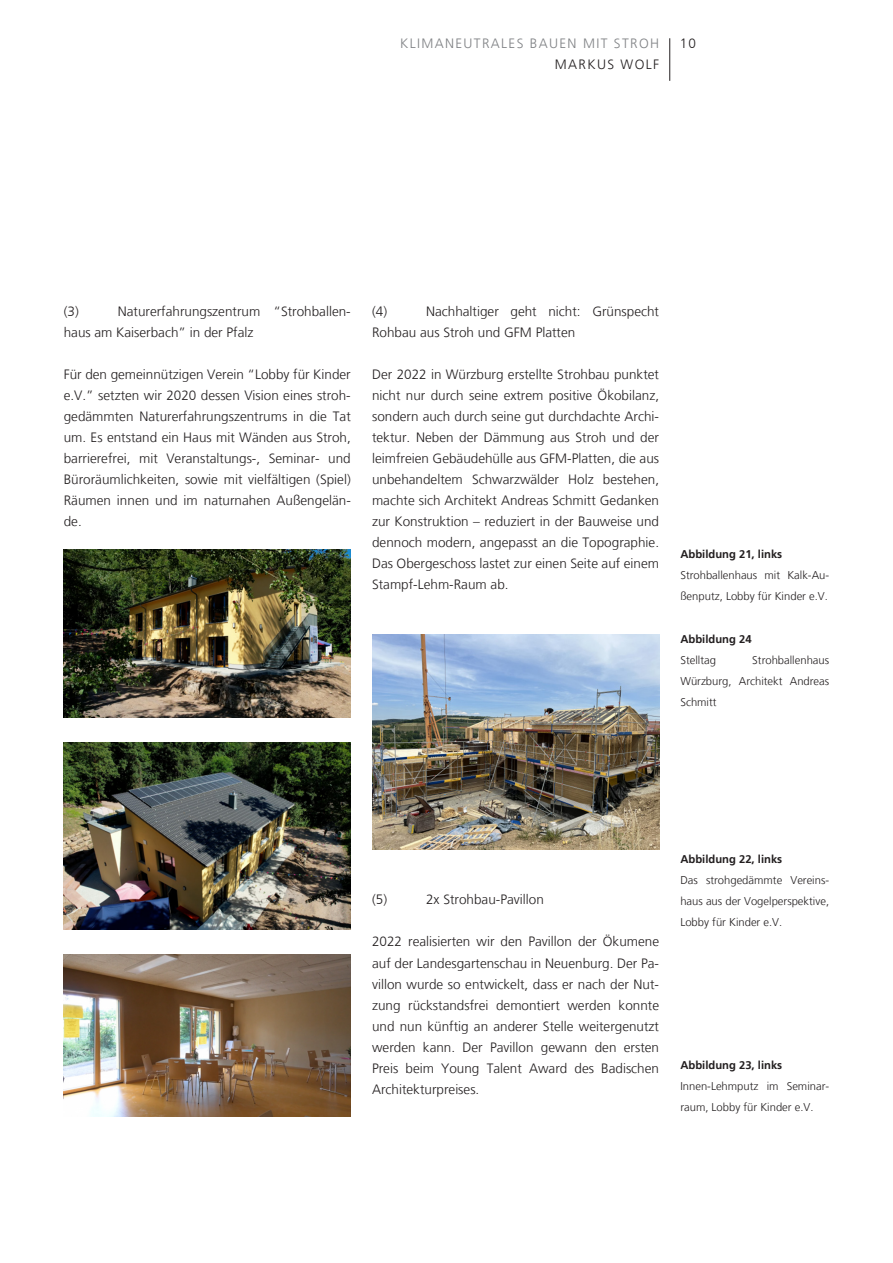
<style>
.page{position:relative;width:893px;height:1263px;background:#fff}
.page>*{position:absolute;margin:0;border:0;box-sizing:border-box;transform-origin:0 0}
.t1{font:300 13.5px/21px "Frutiger LT";color:#231f20;text-align:justify}
.t2{font:300 13.5px "Frutiger LT";letter-spacing:.1em;color:#808285}
.t3{font:300 13.5px "Frutiger LT";letter-spacing:.1em;color:#231f20}
.t4{font:300 11.25px/21px "Frutiger LT";color:#231f20}
.t5{font:700 11.25px "Frutiger LT";color:#231f20}
</style>
<div class="page">
<img style="left:64px;top:550px;width:287px;height:167px">
<img style="left:64px;top:742px;width:287px;height:188px">
<img style="left:64px;top:954px;width:287px;height:162px">
<img style="left:372px;top:635px;width:287px;height:215px">
<hr style="left:669px;top:38px;width:1px;height:43px;background:#231f20">
<p class="t2" style="left:400px;top:36px;width:260px">KLIMANEUTRALES BAUEN MIT STROH</p>
<p class="t3" style="left:555px;top:57px;width:106px">MARKUS WOLF</p>
<p class="t1" style="left:680px;top:33px;width:18px">10</p>
<p class="t1" style="left:64px;top:301px;width:289px;text-indent:54px">Naturerfahrungszentrum “Strohballen&shy;haus am Kaiserbach” in der Pfalz</p>
<p class="t1" style="left:64px;top:364px;width:289px">Für den gemeinnützigen Verein “Lobby für Kinder e.V.” setzten wir 2020 dessen Vision eines stroh&shy;gedämmten Naturerfahrungszentrums in die Tat um. Es entstand ein Haus mit Wänden aus Stroh, barrierefrei, mit Veranstaltungs-, Seminar- und Büroräumlichkeiten, sowie mit vielfältigen (Spiel)<br>Räumen innen und im naturnahen Außengelän&shy;de.</p>
<p class="t1" style="left:64px;top:301px;width:17px">(3)</p>
<p class="t1" style="left:372px;top:301px;width:17px">(4)</p>
<p class="t1" style="left:372px;top:301px;width:289px;text-indent:54px">Nachhaltiger geht nicht: Grünspecht<br>Rohbau aus Stroh und GFM Platten</p>
<p class="t1" style="left:372px;top:364px;width:289px">Der 2022 in Würzburg erstellte Strohbau punktet nicht nur durch seine extrem positive Ökobilanz, sondern auch durch seine gut durchdachte Archi&shy;tektur. Neben der Dämmung aus Stroh und der leimfreien Gebäudehülle aus GFM-Platten, die aus unbehandeltem Schwarzwälder Holz bestehen, machte sich Architekt Andreas Schmitt Gedanken zur Konstruktion – reduziert in der Bauweise und dennoch modern, angepasst an die Topographie.<br>Das Obergeschoss lastet zur einen Seite auf einem Stampf-Lehm-Raum ab.</p>
<p class="t5" style="left:680px;top:547px;width:103px">Abbildung 21, links</p>
<p class="t4" style="left:680px;top:565px;width:150px">Strohballenhaus mit Kalk-Au&shy;ßenputz, Lobby für Kinder e.V.</p>
<p class="t5" style="left:680px;top:632px;width:73px">Abbildung 24</p>
<p class="t4" style="left:680px;top:650px;width:37px">Stelltag</p>
<p class="t4" style="left:680px;top:650px;width:150px;text-align:justify;text-indent:72px">Strohballenhaus Würzburg, Architekt Andreas Schmitt</p>
<p class="t1" style="left:372px;top:889px;width:17px">(5)</p>
<p class="t1" style="left:426px;top:889px;width:119px">2x Strohbau-Pavillon</p>
<p class="t1" style="left:372px;top:931px;width:289px">2022 realisierten wir den Pavillon der Ökumene auf der Landesgartenschau in Neuenburg. Der Pa&shy;villon wurde so entwickelt, dass er nach der Nut&shy;zung rückstandsfrei demontiert werden konnte und nun künftig an anderer Stelle weitergenutzt werden kann. Der Pavillon gewann den ersten Preis beim Young Talent Award des Badischen Architekturpreises.</p>
<p class="t5" style="left:680px;top:852px;width:103px">Abbildung 22, links</p>
<p class="t4" style="left:680px;top:869px;width:150px;text-align:justify">Das strohgedämmte Vereins&shy;haus aus der Vogelperspektive, Lobby für Kinder e.V.</p>
<p class="t5" style="left:680px;top:1059px;width:103px">Abbildung 23, links</p>
<p class="t4" style="left:680px;top:1076px;width:150px">Innen-Lehmputz im Seminar&shy;raum, Lobby für Kinder e.V.</p>
</div>
